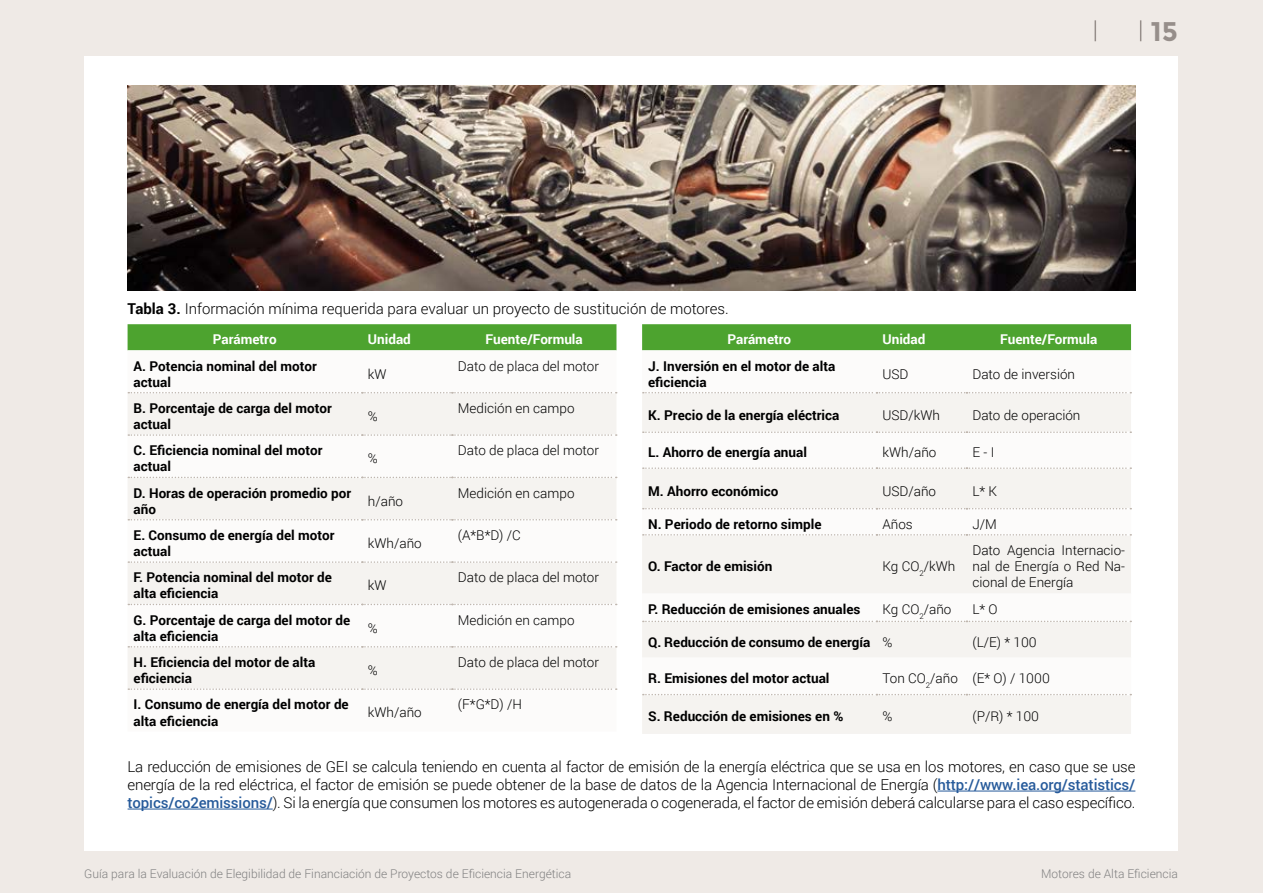
<style>
.page{position:relative;width:1263px;height:893px;background:#efeae6}
.page>*{position:absolute;margin:0;border:0;box-sizing:border-box;transform-origin:0 0}
.t1{font:700 27px "Montserrat";color:#968e8a}
.t2{font:300 15px/18px "Roboto";letter-spacing:-.005em;color:#000;text-align:justify}
.t3{font:700 13.5px/16.2px "Roboto";color:#000}
.t4{font:300 13.5px/16.2px "Roboto";color:#000;text-align:justify}
.t5{font:700 13.5px "Roboto";color:#fff}
.t6{font:300 12px "Roboto";color:#808080}
.s1{font-weight:700}
.s2{font-weight:300}
.s3{font-weight:500;color:#275b9b}
</style>
<div class="page">
<div style="left:84px;top:56px;width:1094px;height:794px;background:#fff"></div>
<svg style="left:1140px;top:20px;width:1px;height:21px"></svg>
<hr style="left:1094px;top:20px;width:2px;height:21px;background:#968e8a">
<div style="left:128px;top:324px;width:488px;height:26px;background:#4da32f"></div>
<svg style="left:128px;top:393px;width:488px;height:295px;fill:#f5f3f0"></svg>
<svg style="left:128px;top:392px;width:489px;height:1px"></svg>
<svg style="left:128px;top:434px;width:489px;height:2px"></svg>
<svg style="left:128px;top:477px;width:489px;height:1px"></svg>
<svg style="left:128px;top:519px;width:489px;height:1px"></svg>
<svg style="left:128px;top:561px;width:489px;height:2px"></svg>
<svg style="left:128px;top:604px;width:489px;height:1px"></svg>
<svg style="left:128px;top:646px;width:489px;height:2px"></svg>
<svg style="left:128px;top:688px;width:489px;height:2px"></svg>
<div style="left:642px;top:324px;width:489px;height:26px;background:#4da32f"></div>
<svg style="left:642px;top:393px;width:489px;height:341px;fill:#f5f3f0"></svg>
<svg style="left:643px;top:392px;width:488px;height:1px"></svg>
<svg style="left:643px;top:431px;width:488px;height:2px"></svg>
<svg style="left:643px;top:467px;width:488px;height:2px"></svg>
<svg style="left:643px;top:508px;width:488px;height:1px"></svg>
<svg style="left:643px;top:534px;width:488px;height:2px"></svg>
<svg style="left:643px;top:621px;width:488px;height:1px"></svg>
<svg style="left:643px;top:694px;width:488px;height:1px"></svg>
<hr style="left:937px;top:791px;width:198px;height:1px;background:#275b9b">
<hr style="left:128px;top:809px;width:145px;height:1px;background:#275b9b">
<img style="left:127px;top:85px;width:1008px;height:206px">
<h1 class="t1" style="left:1151px;top:16px;width:28px">15</h1>
<p class="t2" style="left:128px;top:299px;width:603px"><span class="s1">Tabla 3.</span> Información mínima requerida para evaluar un proyecto de sustitución de motores.</p>
<p class="t5" style="left:213px;top:330px;width:65px">Parámetro</p>
<p class="t5" style="left:368px;top:330px;width:44px">Unidad</p>
<p class="t5" style="left:486px;top:330px;width:99px">Fuente/Formula</p>
<p class="t3" style="left:134px;top:357px;width:185px">A. Potencia nominal del motor actual</p>
<p class="t4" style="left:368px;top:365px;width:20px">kW</p>
<p class="t4" style="left:458px;top:357px;width:143px">Dato de placa del motor</p>
<p class="t3" style="left:134px;top:399px;width:200px">B. Porcentaje de carga del motor actual</p>
<p class="t4" style="left:368px;top:408px;width:11px">%</p>
<p class="t4" style="left:458px;top:399px;width:118px">Medición en campo</p>
<p class="t3" style="left:134px;top:442px;width:190px">C. Eficiencia nominal del motor actual</p>
<p class="t4" style="left:368px;top:450px;width:11px">%</p>
<p class="t4" style="left:458px;top:442px;width:143px">Dato de placa del motor</p>
<p class="t3" style="left:134px;top:484px;width:219px">D. Horas de operación promedio por año</p>
<p class="t4" style="left:368px;top:492px;width:37px">h/año</p>
<p class="t4" style="left:458px;top:484px;width:118px">Medición en campo</p>
<p class="t3" style="left:134px;top:526px;width:202px">E. Consumo de energía del motor actual</p>
<p class="t4" style="left:368px;top:535px;width:55px">kWh/año</p>
<p class="t4" style="left:458px;top:527px;width:64px">(A*B*D) /C</p>
<p class="t3" style="left:134px;top:569px;width:200px">F. Potencia nominal del motor de alta eficiencia</p>
<p class="t4" style="left:368px;top:577px;width:20px">kW</p>
<p class="t4" style="left:458px;top:569px;width:143px">Dato de placa del motor</p>
<p class="t3" style="left:134px;top:611px;width:218px">G. Porcentaje de carga del motor de alta eficiencia</p>
<p class="t4" style="left:368px;top:619px;width:11px">%</p>
<p class="t4" style="left:458px;top:611px;width:118px">Medición en campo</p>
<p class="t3" style="left:134px;top:654px;width:183px">H. Eficiencia del motor de alta eficiencia</p>
<p class="t4" style="left:368px;top:662px;width:11px">%</p>
<p class="t4" style="left:458px;top:654px;width:143px">Dato de placa del motor</p>
<p class="t3" style="left:134px;top:696px;width:217px">I. Consumo de energía del motor de alta eficiencia</p>
<p class="t4" style="left:368px;top:704px;width:55px">kWh/año</p>
<p class="t4" style="left:458px;top:696px;width:66px">(F*G*D) /H</p>
<p class="t5" style="left:727px;top:330px;width:65px">Parámetro</p>
<p class="t5" style="left:882px;top:330px;width:44px">Unidad</p>
<p class="t5" style="left:1000px;top:330px;width:99px">Fuente/Formula</p>
<p class="t3" style="left:648px;top:357px;width:189px">J. Inversión en el motor de alta eficiencia</p>
<p class="t4" style="left:882px;top:365px;width:28px">USD</p>
<p class="t4" style="left:972px;top:365px;width:104px">Dato de inversión</p>
<p class="t3" style="left:648px;top:406px;width:193px">K. Precio de la energía eléctrica</p>
<p class="t4" style="left:882px;top:406px;width:59px">USD/kWh</p>
<p class="t4" style="left:972px;top:406px;width:109px">Dato de operación</p>
<p class="t3" style="left:648px;top:444px;width:160px">L. Ahorro de energía anual</p>
<p class="t4" style="left:882px;top:444px;width:55px">kWh/año</p>
<p class="t4" style="left:972px;top:444px;width:23px">E - I</p>
<p class="t3" style="left:648px;top:482px;width:132px">M. Ahorro económico</p>
<p class="t4" style="left:882px;top:482px;width:55px">USD/año</p>
<p class="t4" style="left:972px;top:482px;width:26px">L* K</p>
<p class="t3" style="left:648px;top:515px;width:175px">N. Periodo de retorno simple</p>
<p class="t4" style="left:882px;top:515px;width:32px">Años</p>
<p class="t4" style="left:972px;top:515px;width:26px">J/M</p>
<p class="t3" style="left:648px;top:558px;width:126px">O. Factor de emisión</p>
<p class="t4" style="left:882px;top:558px;width:74px">Kg CO<sub>2</sub>/kWh</p>
<p class="t4" style="left:972px;top:542px;width:154px">Dato Agencia Internacio&shy;nal de Energía o Red Na&shy;cional de Energía</p>
<p class="t3" style="left:648px;top:601px;width:214px">P. Reducción de emisiones anuales</p>
<p class="t4" style="left:882px;top:601px;width:71px">Kg CO<sub>2</sub>/año</p>
<p class="t4" style="left:972px;top:601px;width:27px">L* O</p>
<p class="t3" style="left:648px;top:633px;width:246px">Q. Reducción de consumo de energía <span class="s2">%</span></p>
<p class="t4" style="left:972px;top:633px;width:66px">(L/E) * 100</p>
<p class="t3" style="left:648px;top:670px;width:183px">R. Emisiones del motor actual</p>
<p class="t4" style="left:882px;top:670px;width:169px">Ton CO<sub>2</sub>/año (E* O) / 1000</p>
<p class="t3" style="left:648px;top:708px;width:197px">S. Reducción de emisiones en %</p>
<p class="t4" style="left:882px;top:708px;width:11px">%</p>
<p class="t4" style="left:972px;top:708px;width:68px">(P/R) * 100</p>
<p class="t2" style="left:128px;top:757px;width:1009px">La reducción de emisiones de GEI se calcula teniendo en cuenta al factor de emisión de la energía eléctrica que se usa en los motores, en caso que se use energía de la red eléctrica, el factor de emisión se puede obtener de la base de datos de la Agencia Internacional de Energía (<span class="s3">http://www.iea.org/statistics/ topics/co2emissions/</span>). Si la energía que consumen los motores es autogenerada o cogenerada, el factor de emisión deberá calcularse para el caso específico.</p>
<p class="t6" style="left:84px;top:866px;width:488px">Guía para la Evaluación de Elegibilidad de Financiación de Proyectos de Eficiencia Energética</p>
<p class="t6" style="left:1041px;top:866px;width:138px">Motores de Alta Eficiencia</p>
</div>
